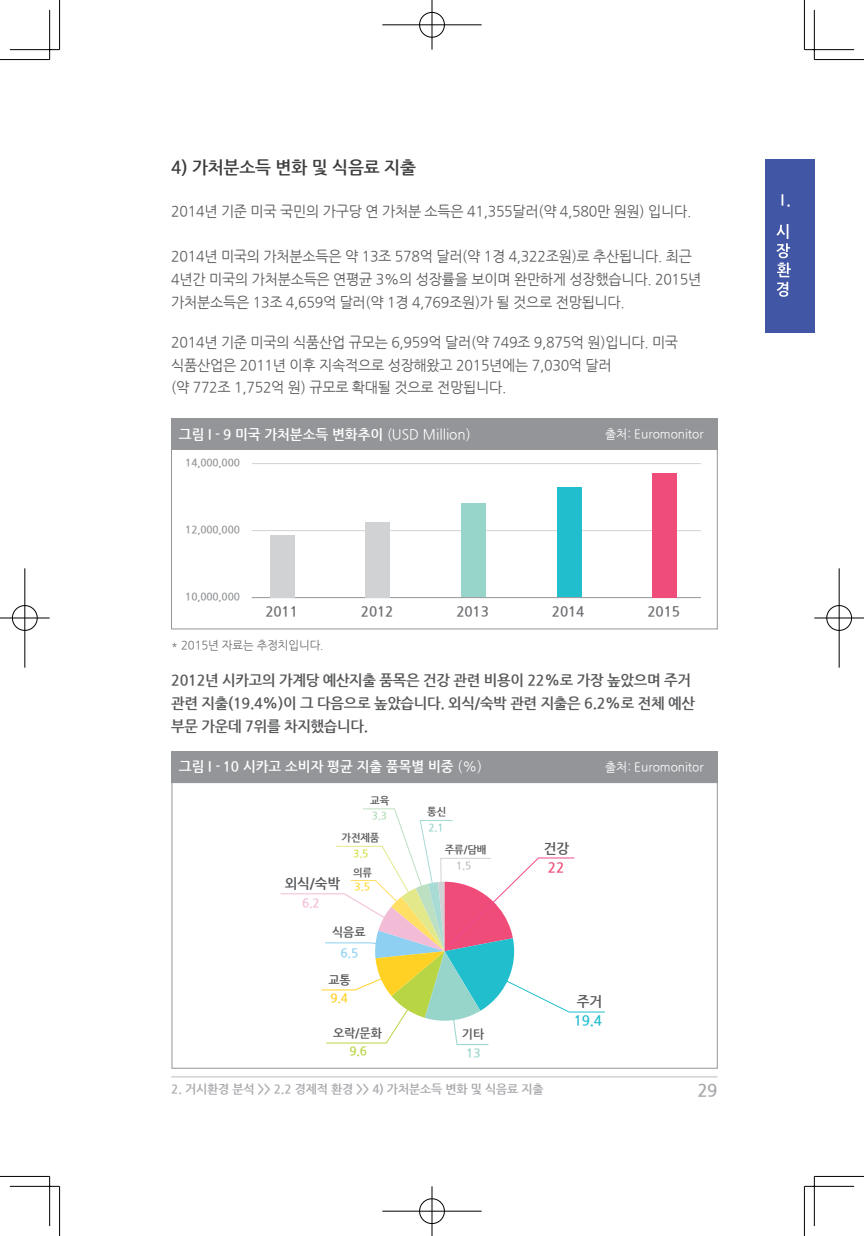
<style>
.page{position:relative;width:864px;height:1236px;background:#fff}
.page>*{position:absolute;margin:0;border:0;box-sizing:border-box;transform-origin:0 0}
._1{font:700 17.5px "Nanum Gothic";letter-spacing:-.01em;color:#3e3e3f}
.t1{font:700 17.5px "Nanum Gothic";color:#a8a9ad}
.본문강조{font:700 14.88px/22.8px "Nanum Gothic";letter-spacing:-.02em;color:#57585a}
.본문{font:14.53px/22.8px "Nanum Gothic";letter-spacing:-.02em;color:#57585a}
.그림제목{font:700 14px "Nanum Gothic";color:#fff}
.t2{font:700 14px "Nanum Gothic";letter-spacing:-.01em;color:#6c6d70}
.표내용_-_강조{font:700 14px "Nanum Gothic";letter-spacing:-.01em;color:#57585a}
.표내용_-_강조-2{font:700 14px "Nanum Gothic";color:#21bece}
.표내용_-_강조-3{font:700 14px "Nanum Gothic";color:#f04c79}
.위치선정_우{font:700 12.25px "Nanum Gothic";letter-spacing:-.01em;color:#a8a9ad}
.그림제목-2{font:12.25px "Nanum Gothic";color:#fff}
.표내용_-_강조-4{font:700 12.25px "Nanum Gothic";letter-spacing:-.01em;color:#57585a}
.표내용_-_강조-5{font:700 12.25px "Nanum Gothic";color:#b8d544}
.표내용_-_강조-6{font:700 12.25px "Nanum Gothic";color:#ffd124}
.표내용_-_강조-7{font:700 12.25px "Nanum Gothic";color:#8ed0f2}
.표내용_-_강조-8{font:700 12.25px "Nanum Gothic";color:#f2bbd6}
.표내용_-_강조-9{font:700 12.25px "Nanum Gothic";color:#97d5cb}
.주석{font:11.72px "Nanum Gothic";letter-spacing:-.01em;color:#6c6d70}
.t3{font:700 10.5px "Nanum Gothic";letter-spacing:-.01em;color:#939598}
.표내용_-_강조-10{font:700 10.5px "Nanum Gothic";letter-spacing:-.01em;color:#57585a}
.표내용_-_강조-11{font:700 10.5px "Nanum Gothic";color:#bcbdc0}
.표내용_-_강조-12{font:700 10.5px "Nanum Gothic";color:#97d5cb}
.표내용_-_강조-13{font:700 10.5px "Nanum Gothic";color:#ffd92b}
.표내용_-_강조-14{font:700 10.5px "Nanum Gothic";color:#d5df3f}
.표내용_-_강조-15{font:700 10.5px "Nanum Gothic";color:#afdab5}
.s1{font-weight:400}
</style>
<div class="page">
<hr style="left:171px;top:1076px;width:546px;height:1px;background:#bcbdc0">
<div style="left:764px;top:159px;width:50px;height:173px;background:#4157a6"></div>
<svg style="left:781px;top:194px;width:8px;height:13px"></svg>
<svg style="left:776px;top:224px;width:14px;height:73px"></svg>
<div style="left:171px;top:419px;width:546px;height:31px;background:#939598"></div>
<div style="left:171px;top:449px;width:546px;height:180px;background:#fff;border:1px solid #939598"></div>
<hr style="left:252px;top:463px;width:448px;height:1px;background:#d1d2d4">
<hr style="left:252px;top:530px;width:448px;height:1px;background:#d1d2d4">
<hr style="left:252px;top:597px;width:448px;height:1px;background:#939598">
<div style="left:270px;top:535px;width:25px;height:62px;background:#d1d2d4"></div>
<div style="left:365px;top:522px;width:25px;height:75px;background:#d1d2d4"></div>
<div style="left:461px;top:503px;width:25px;height:94px;background:#97d5cb"></div>
<div style="left:556px;top:487px;width:25px;height:110px;background:#21bece"></div>
<div style="left:652px;top:473px;width:24px;height:124px;background:#f04c79"></div>
<div style="left:171px;top:751px;width:546px;height:31px;background:#939598"></div>
<div style="left:172px;top:782px;width:545px;height:286px;background:#fff;border:1px solid #939598"></div>
<svg style="left:280px;top:808px;width:325px;height:237px"></svg>
<hr style="left:0;top:59px;width:50px;height:1px;background:#000">
<hr style="left:814px;top:59px;width:49px;height:1px;background:#000">
<hr style="left:0;top:1175px;width:50px;height:1px;background:#000">
<hr style="left:814px;top:1175px;width:49px;height:1px;background:#000">
<hr style="left:59px;top:0;width:1px;height:50px;background:#000">
<hr style="left:59px;top:1186px;width:1px;height:49px;background:#000">
<hr style="left:803px;top:0;width:1px;height:50px;background:#000">
<hr style="left:803px;top:1186px;width:1px;height:49px;background:#000">
<hr style="left:10px;top:49px;width:50px;height:1px;background:#000">
<hr style="left:804px;top:49px;width:49px;height:1px;background:#000">
<hr style="left:10px;top:1185px;width:50px;height:1px;background:#000">
<hr style="left:804px;top:1185px;width:49px;height:1px;background:#000">
<hr style="left:49px;top:10px;width:1px;height:50px;background:#000">
<hr style="left:49px;top:1176px;width:1px;height:49px;background:#000">
<hr style="left:813px;top:10px;width:1px;height:50px;background:#000">
<hr style="left:813px;top:1176px;width:1px;height:49px;background:#000">
<div style="left:418px;top:11px;width:27px;height:27px;border:2px solid #fff;border-radius:50%"></div>
<hr style="left:382px;top:24px;width:99px;height:2px;background:#fff">
<hr style="left:430px;top:0;width:3px;height:50px;background:#fff">
<div style="left:419px;top:12px;width:25px;height:25px;border:1px solid #000;border-radius:50%"></div>
<hr style="left:382px;top:25px;width:99px;height:1px;background:#000">
<hr style="left:431px;top:0;width:1px;height:50px;background:#000">
<div style="left:418px;top:1197px;width:27px;height:27px;border:2px solid #fff;border-radius:50%"></div>
<hr style="left:382px;top:1209px;width:99px;height:3px;background:#fff">
<hr style="left:430px;top:1186px;width:3px;height:49px;background:#fff">
<div style="left:419px;top:1198px;width:25px;height:25px;border:1px solid #000;border-radius:50%"></div>
<hr style="left:382px;top:1210px;width:99px;height:1px;background:#000">
<hr style="left:431px;top:1186px;width:1px;height:49px;background:#000">
<div style="left:11px;top:604px;width:27px;height:27px;border:2px solid #fff;border-radius:50%"></div>
<hr style="left:0;top:616px;width:50px;height:3px;background:#fff">
<hr style="left:24px;top:568px;width:2px;height:99px;background:#fff">
<div style="left:12px;top:605px;width:25px;height:25px;border:1px solid #000;border-radius:50%"></div>
<hr style="left:0;top:617px;width:50px;height:1px;background:#000">
<hr style="left:25px;top:568px;width:1px;height:99px;background:#000">
<div style="left:825px;top:604px;width:27px;height:27px;border:2px solid #fff;border-radius:50%"></div>
<hr style="left:814px;top:616px;width:49px;height:3px;background:#fff">
<hr style="left:837px;top:568px;width:3px;height:99px;background:#fff">
<div style="left:826px;top:605px;width:25px;height:25px;border:1px solid #000;border-radius:50%"></div>
<hr style="left:814px;top:617px;width:49px;height:1px;background:#000">
<hr style="left:838px;top:568px;width:1px;height:99px;background:#000">
<p class="_1" style="left:171px;top:159px;width:246px">4) 가처분소득 변화 및 식음료 지출</p>
<p class="본문" style="left:171px;top:200px;width:521px">2014년 기준 미국 국민의 가구당 연 가처분 소득은 41,355달러(약 4,580만 원원) 입니다.</p>
<p class="본문" style="left:171px;top:245px;width:531px">2014년 미국의 가처분소득은 약 13조 578억 달러(약 1경 4,322조원)로 추산됩니다. 최근<br>4년간 미국의 가처분소득은 연평균 3%의 성장률을 보이며 완만하게 성장했습니다. 2015년 가처분소득은 13조 4,659억 달러(약 1경 4,769조원)가 될 것으로 전망됩니다.</p>
<p class="본문" style="left:171px;top:331px;width:508px">2014년 기준 미국의 식품산업 규모는 6,959억 달러(약 749조 9,875억 원)입니다. 미국 식품산업은 2011년 이후 지속적으로 성장해왔고 2015년에는 7,030억 달러</p>
<p class="본문" style="left:171px;top:376px;width:336px">(약 772조 1,752억 원) 규모로 확대될 것으로 전망됩니다.</p>
<p class="그림제목" style="left:179px;top:427px;width:293px">그림 I - 9 미국 가처분소득 변화추이 <span class="s1">(USD Million)</span></p>
<p class="그림제목-2" style="left:604px;top:428px;width:100px">출처: Euromonitor</p>
<p class="t3" style="left:185px;top:458px;width:56px">14,000,000</p>
<p class="t3" style="left:185px;top:525px;width:56px">12,000,000</p>
<p class="t3" style="left:185px;top:592px;width:56px">10,000,000</p>
<p class="t2" style="left:265px;top:605px;width:34px">2011</p>
<p class="t2" style="left:361px;top:605px;width:34px">2012</p>
<p class="t2" style="left:456px;top:605px;width:34px">2013</p>
<p class="t2" style="left:551px;top:605px;width:34px">2014</p>
<p class="t2" style="left:647px;top:605px;width:34px">2015</p>
<p class="주석" style="left:171px;top:640px;width:154px">* 2015년 자료는 추정치입니다.</p>
<p class="본문강조" style="left:171px;top:669px;width:525px">2012년 시카고의 가계당 예산지출 품목은 건강 관련 비용이 22%로 가장 높았으며 주거 관련 지출(19.4%)이 그 다음으로 높았습니다. 외식/숙박 관련 지출은 6.2%로 전체 예산 부문 가운데 7위를 차지했습니다.</p>
<p class="그림제목" style="left:179px;top:759px;width:305px">그림 I - 10 시카고 소비자 평균 지출 품목별 비중 <span class="s1">(%)</span></p>
<p class="그림제목-2" style="left:604px;top:760px;width:100px">출처: Euromonitor</p>
<p class="표내용_-_강조-10" style="left:370px;top:795px;width:21px">교육</p>
<p class="표내용_-_강조-15" style="left:371px;top:810px;width:17px">3.3</p>
<p class="표내용_-_강조-10" style="left:341px;top:832px;width:39px">가전제품</p>
<p class="표내용_-_강조" style="left:284px;top:876px;width:57px">외식/숙박</p>
<p class="표내용_-_강조-8" style="left:302px;top:897px;width:19px">6.2</p>
<p class="표내용_-_강조-14" style="left:353px;top:848px;width:17px">3.5</p>
<p class="표내용_-_강조-10" style="left:353px;top:867px;width:21px">의류</p>
<p class="표내용_-_강조-13" style="left:354px;top:881px;width:17px">3.5</p>
<p class="표내용_-_강조-4" style="left:332px;top:926px;width:35px">식음료</p>
<p class="표내용_-_강조-7" style="left:340px;top:946px;width:19px">6.5</p>
<p class="표내용_-_강조-4" style="left:328px;top:974px;width:24px">교통</p>
<p class="표내용_-_강조-6" style="left:330px;top:991px;width:19px">9.4</p>
<p class="표내용_-_강조-10" style="left:427px;top:806px;width:21px">통신</p>
<p class="표내용_-_강조-12" style="left:428px;top:822px;width:17px">2.1</p>
<p class="표내용_-_강조-10" style="left:444px;top:844px;width:43px">주류/담배</p>
<p class="표내용_-_강조-11" style="left:456px;top:860px;width:17px">1.5</p>
<p class="표내용_-_강조-4" style="left:333px;top:1027px;width:50px">오락/문화</p>
<p class="표내용_-_강조-4" style="left:462px;top:1028px;width:24px">기타</p>
<p class="표내용_-_강조-5" style="left:349px;top:1045px;width:19px">9.6</p>
<p class="표내용_-_강조-9" style="left:466px;top:1046px;width:16px">13</p>
<p class="표내용_-_강조" style="left:543px;top:841px;width:27px">건강</p>
<p class="표내용_-_강조-3" style="left:547px;top:860px;width:18px">22</p>
<p class="표내용_-_강조" style="left:576px;top:994px;width:27px">주거</p>
<p class="표내용_-_강조-2" style="left:573px;top:1013px;width:30px">19.4</p>
<p class="위치선정_우" style="left:171px;top:1083px;width:374px">2. 거시환경 분석 &gt;&gt; 2.2 경제적 환경 &gt;&gt; 4) 가처분소득 변화 및 식음료 지출</p>
<p class="t1" style="left:697px;top:1082px;width:22px">29</p>
</div>
